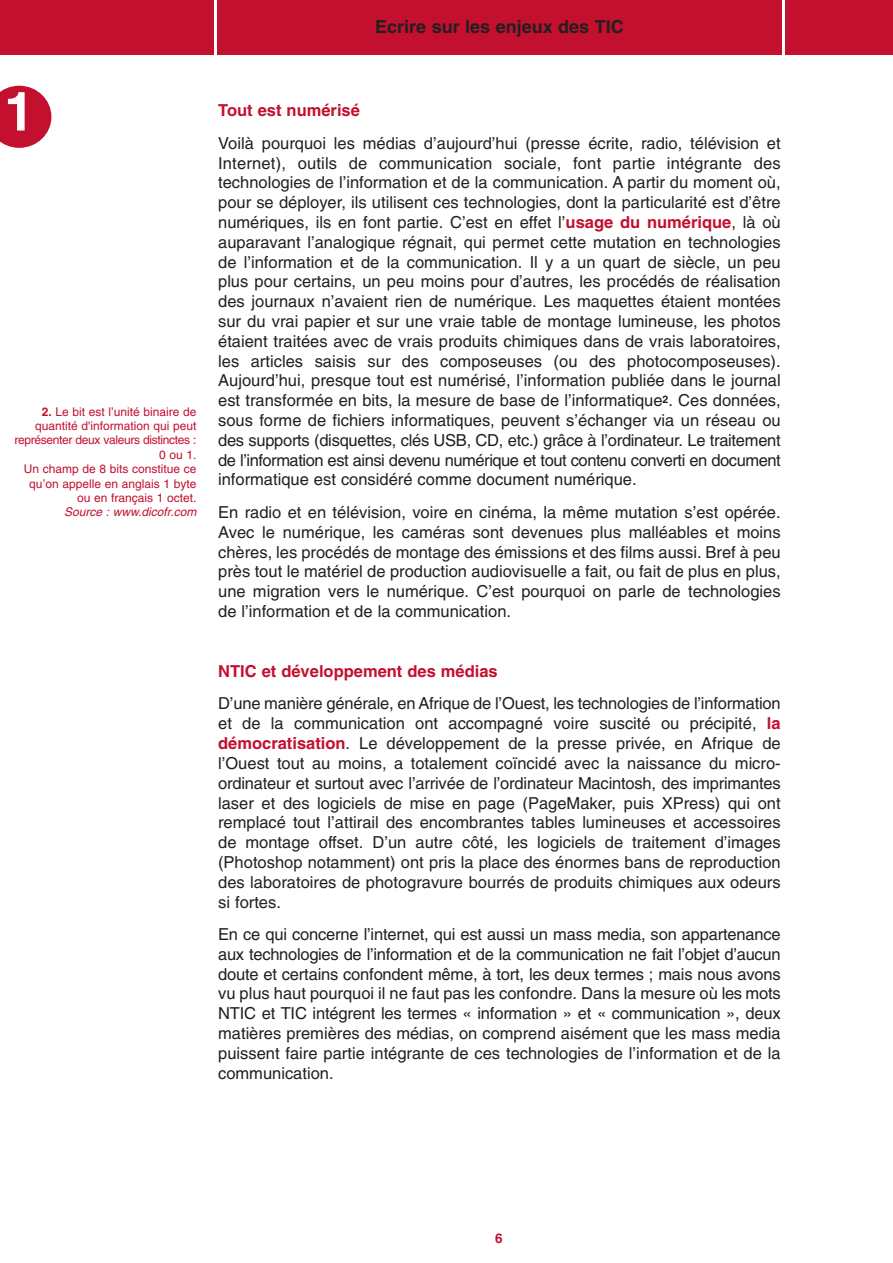
<style>
.page{position:relative;width:893px;height:1263px;background:#fff}
.page>*{position:absolute;margin:0;border:0;box-sizing:border-box;transform-origin:0 0}
.t1{font:700 54px "Helvetica";color:#fff}
.t2{font:700 18px "Helvetica";color:#231f20}
.t3{font:16.5px/19.8px "Helvetica";color:#231f20;text-align:justify}
.t4{font:700 16.5px "Helvetica";color:#c3102f}
.t5{font:700 13.5px "Helvetica";color:#c3102f}
.t6{font:12px/14.4px "Helvetica";color:#c3102f;text-align:right}
.t7{font:italic 12px "Helvetica";color:#c3102f}
.s1{font-weight:700}
.s2{font-weight:700;color:#c3102f}
</style>
<div class="page">
<svg style="left:0;top:86px;width:51px;height:62px;background:#cc344e"></svg>
<div style="left:215px;top:1px;width:571px;height:54px;background:#c3102f"></div>
<div style="left:0;top:1px;width:215px;height:54px;background:#c3102f"></div>
<div style="left:783px;top:1px;width:110px;height:54px;background:#c3102f"></div>
<hr style="left:215px;top:1px;width:2px;height:54px;background:#fff">
<hr style="left:782px;top:1px;width:2px;height:54px;background:#fff">
<p class="t2" style="left:375px;top:20px;width:250px">Ecrire sur les enjeux des TIC</p>
<h1 class="t1" style="left:4px;top:92px;width:32px">1</h1>
<p class="t6" style="left:14px;top:405px;width:184px"><span class="s1">2.</span> Le bit est l’unité binaire de quantité d'information qui peut représenter deux valeurs distinctes :<br>0 ou 1.<br>Un champ de 8 bits constitue ce qu’on appelle en anglais 1 byte ou en français 1 octet.</p>
<p class="t7" style="left:64px;top:508px;width:136px">Source : www.dicofr.com</p>
<p class="t4" style="left:218px;top:104px;width:143px">Tout est numérisé</p>
<p class="t3" style="left:218px;top:135px;width:564px">Voilà pourquoi les médias d’aujourd’hui (presse écrite, radio, télévision et Internet), outils de communication sociale, font partie intégrante des technologies de l’information et de la communication. A partir du moment où, pour se déployer, ils utilisent ces technologies, dont la particularité est d’être numériques, ils en font partie. C’est en effet l’<span class="s2">usage du numérique</span>, là où auparavant l’analogique régnait, qui permet cette mutation en technologies de l’information et de la communication. Il y a un quart de siècle, un peu plus pour certains, un peu moins pour d’autres, les procédés de réalisation des journaux n’avaient rien de numérique. Les maquettes étaient montées sur du vrai papier et sur une vraie table de montage lumineuse, les photos étaient traitées avec de vrais produits chimiques dans de vrais laboratoires, les articles saisis sur des composeuses (ou des photocomposeuses).<br>Aujourd’hui, presque tout est numérisé, l’information publiée dans le journal est transformée en bits, la mesure de base de l’informatique<sup>2</sup>. Ces données, sous forme de fichiers informatiques, peuvent s’échanger via un réseau ou des supports (disquettes, clés USB, CD, etc.) grâce à l’ordinateur. Le traitement de l’information est ainsi devenu numérique et tout contenu converti en document informatique est considéré comme document numérique.</p>
<p class="t3" style="left:218px;top:504px;width:564px">En radio et en télévision, voire en cinéma, la même mutation s’est opérée.<br>Avec le numérique, les caméras sont devenues plus malléables et moins chères, les procédés de montage des émissions et des films aussi. Bref à peu près tout le matériel de production audiovisuelle a fait, ou fait de plus en plus, une migration vers le numérique. C’est pourquoi on parle de technologies de l’information et de la communication.</p>
<p class="t4" style="left:218px;top:665px;width:281px">NTIC et développement des médias</p>
<p class="t3" style="left:218px;top:695px;width:564px">D’une manière générale, en Afrique de l’Ouest, les technologies de l’information et de la communication ont accompagné voire suscité ou précipité, <span class="s2">la démocratisation</span>. Le développement de la presse privée, en Afrique de l’Ouest tout au moins, a totalement coïncidé avec la naissance du micro&shy;ordinateur et surtout avec l’arrivée de l’ordinateur Macintosh, des imprimantes laser et des logiciels de mise en page (PageMaker, puis XPress) qui ont remplacé tout l’attirail des encombrantes tables lumineuses et accessoires de montage offset. D’un autre côté, les logiciels de traitement d’images (Photoshop notamment) ont pris la place des énormes bans de reproduction des laboratoires de photogravure bourrés de produits chimiques aux odeurs si fortes.</p>
<p class="t3" style="left:218px;top:926px;width:564px">En ce qui concerne l’internet, qui est aussi un mass media, son appartenance aux technologies de l’information et de la communication ne fait l’objet d’aucun doute et certains confondent même, à tort, les deux termes ; mais nous avons vu plus haut pourquoi il ne faut pas les confondre. Dans la mesure où les mots NTIC et TIC intégrent les termes « information » et « communication », deux matières premières des médias, on comprend aisément que les mass media puissent faire partie intégrante de ces technologies de l’information et de la communication.</p>
<p class="t5" style="left:495px;top:1233px;width:9px">6</p>
</div>
